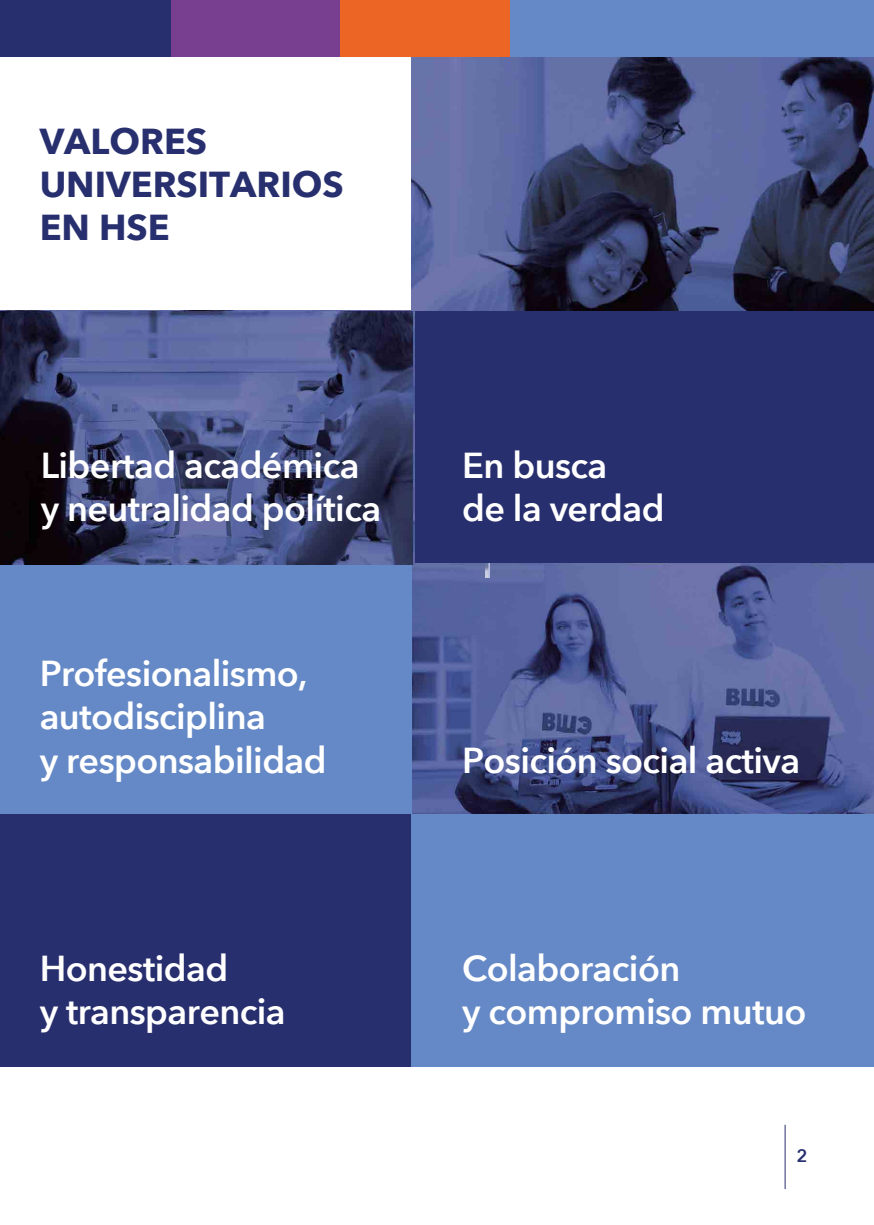
<style>
.page{position:relative;width:874px;height:1225px;background:#fff}
.page>*{position:absolute;margin:0;border:0;box-sizing:border-box;transform-origin:0 0}
.t1{font:600 36px/43.2px "Avenir Next";letter-spacing:-.015em;color:#fff}
.t2{font:700 36px/43.2px "Avenir Next";color:#282f6e}
.t3{font:600 18px "Avenir Next";color:#282f6e}
</style>
<div class="page">
<hr style="left:784px;top:1124px;width:1px;height:65px;background:#282f6e">
<img style="left:411px;top:562px;width:462px;height:252px">
<img style="left:485px;top:562px;width:4px;height:15px">
<div style="left:0;top:562px;width:411px;height:252px;background:#6589c6"></div>
<div style="left:0;top:814px;width:415px;height:252px;background:#282f6e"></div>
<div style="left:411px;top:310px;width:462px;height:252px;background:#282f6e"></div>
<img style="left:0;top:310px;width:414px;height:254px">
<div style="left:411px;top:814px;width:462px;height:252px;background:#6589c6"></div>
<img style="left:411px;top:57px;width:462px;height:253px">
<div style="left:339px;top:0;width:171px;height:57px;background:#ec6524"></div>
<div style="left:169px;top:0;width:170px;height:57px;background:#783e90"></div>
<div style="left:0;top:0;width:170px;height:57px;background:#282f6e"></div>
<div style="left:510px;top:0;width:363px;height:57px;background:#6589c6"></div>
<p class="t2" style="left:40px;top:119px;width:305px">VALORES<br>UNIVERSITARIOS<br>EN HSE</p>
<p class="t1" style="left:41px;top:442px;width:342px">Libertad académica y neutralidad política</p>
<p class="t1" style="left:40px;top:651px;width:288px">Profesionalismo, autodisciplina<br>y responsabilidad</p>
<p class="t1" style="left:40px;top:945px;width:247px">Honestidad<br>y transparencia</p>
<p class="t1" style="left:462px;top:442px;width:204px">En busca<br>de la verdad</p>
<p class="t1" style="left:462px;top:737px;width:339px">Posición social activa</p>
<p class="t1" style="left:462px;top:945px;width:345px">Colaboración<br>y compromiso mutuo</p>
<p class="t3" style="left:796px;top:1140px;width:12px">2</p>
</div>
